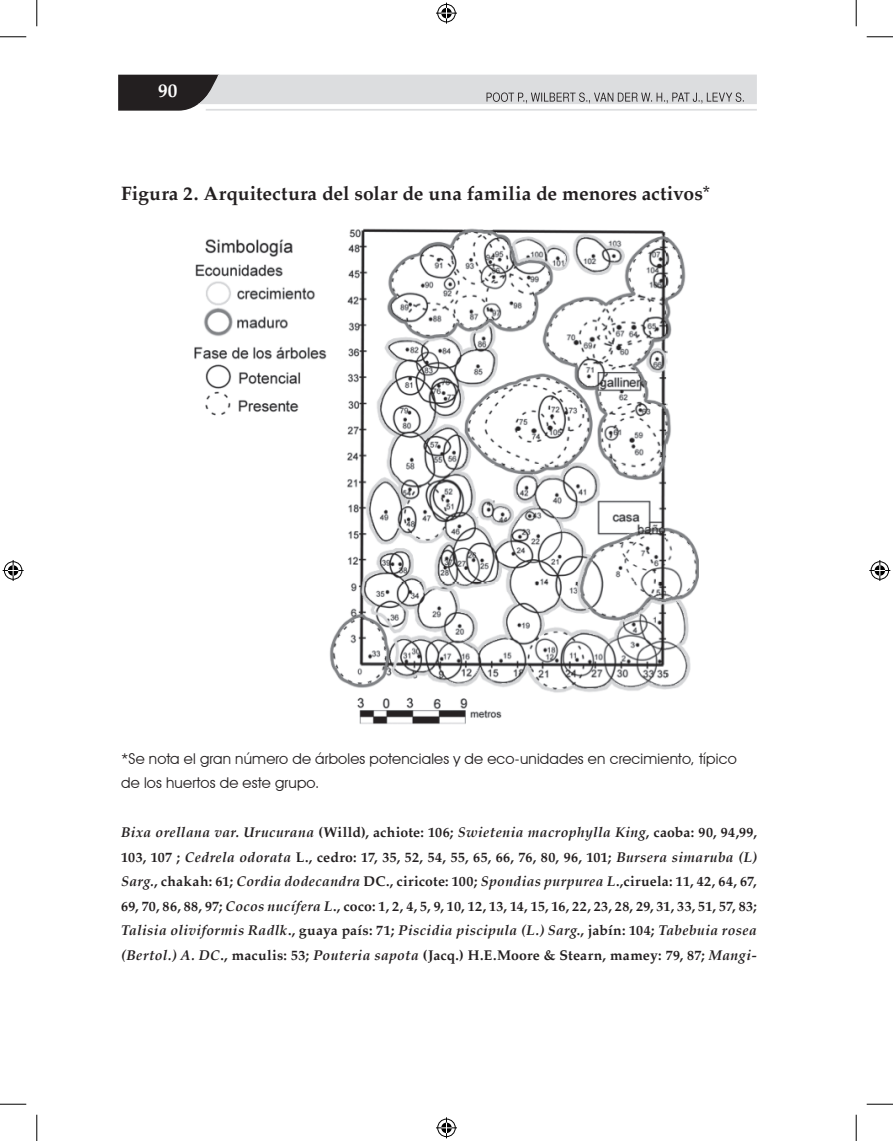
<style>
.page{position:relative;width:893px;height:1141px;background:#fff}
.page>*{position:absolute;margin:0;border:0;box-sizing:border-box;transform-origin:0 0}
.t1{font:700 19.25px "Palatino";letter-spacing:.005em;color:#231f20}
.t2{font:700 19.25px "Palatino";color:#fff}
.t3{font:14.88px/24.5px "Avant Garde IT Cby BT";letter-spacing:.015em;color:#231f20}
.t4{font:700 14px/24.5px "Palatino";letter-spacing:.02em;color:#231f20;text-align:justify}
.s1{font-style:italic}
</style>
<div class="page">
<svg style="left:118px;top:75px;width:638px;height:36px;background:#c2c2c4"></svg>
<img style="left:194px;top:228px;width:505px;height:496px">
<svg style="left:0;top:36px;width:26px;height:1px"></svg>
<svg style="left:866px;top:36px;width:26px;height:1px"></svg>
<svg style="left:0;top:1103px;width:26px;height:1px"></svg>
<svg style="left:866px;top:1103px;width:26px;height:1px"></svg>
<svg style="left:36px;top:0;width:1px;height:26px"></svg>
<svg style="left:36px;top:1114px;width:1px;height:26px"></svg>
<svg style="left:855px;top:0;width:1px;height:26px"></svg>
<svg style="left:855px;top:1114px;width:1px;height:26px"></svg>
<svg style="left:436px;top:3px;width:21px;height:21px"></svg>
<svg style="left:436px;top:1117px;width:21px;height:20px"></svg>
<svg style="left:3px;top:560px;width:21px;height:21px"></svg>
<svg style="left:869px;top:560px;width:20px;height:21px"></svg>
<h1 class="t2" style="left:158px;top:74px;width:21px">90</h1>
<h1 class="t1" style="left:121px;top:177px;width:590px">Figura 2. Arquitectura del solar de una familia de menores activos*</h1>
<p class="t3" style="left:121px;top:745px;width:616px">*Se nota el gran número de árboles potenciales y de eco-unidades en crecimiento, típico de los huertos de este grupo.</p>
<p class="t4" style="left:121px;top:819px;width:637px"><span class="s1">Bixa orellana var. Urucurana</span> (Willd), achiote: 106; <span class="s1">Swietenia macrophylla King</span>, caoba: 90, 94,99, 103, 107 ; <span class="s1">Cedrela odorata</span> L., cedro: 17, 35, 52, 54, 55, 65, 66, 76, 80, 96, 101; <span class="s1">Bursera simaruba (L)<br>Sarg.</span>, chakah: 61; <span class="s1">Cordia dodecandra</span> DC., ciricote: 100; <span class="s1">Spondias purpurea L</span>.,ciruela: 11, 42, 64, 67, 69, 70, 86, 88, 97; <span class="s1">Cocos nucífera L</span>., coco: 1, 2, 4, 5, 9, 10, 12, 13, 14, 15, 16, 22, 23, 28, 29, 31, 33, 51, 57, 83; <span class="s1">Talisia oliviformis Radlk</span>., guaya país: 71; <span class="s1">Piscidia piscipula (L.) Sarg</span>., jabín: 104; <span class="s1">Tabebuia rosea (Bertol.) A. DC</span>., maculis: 53; <span class="s1">Pouteria sapota</span> (Jacq.) H.E.Moore &amp; Stearn, mamey: 79, 87; <span class="s1">Mangi-</span></p>
</div>
